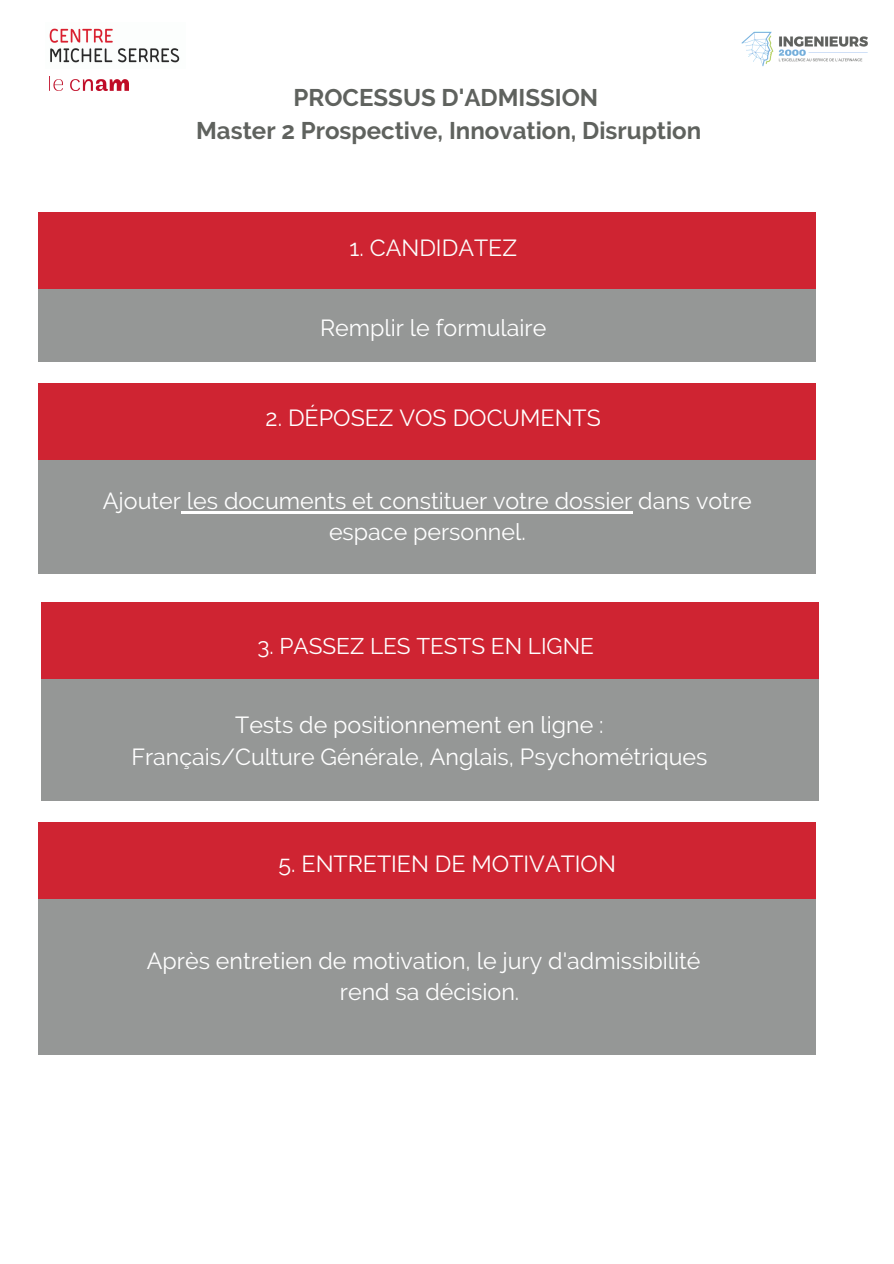
<style>
.page{position:relative;width:894px;height:1264px;background:#fff}
.page>*{position:absolute;margin:0;border:0;box-sizing:border-box;transform-origin:0 0}
.t1{font:700 24px "Raleway";color:#5f625e}
.t2{font:23.25px/31.5px "Raleway";color:#fff;text-align:center}
.t3{font:23.25px "Raleway";color:#fcfdfc}
.t4{font:22.65px "Raleway";color:#fff}
</style>
<div class="page">
<div style="left:38px;top:212px;width:777px;height:76px;background:#cf2432"></div>
<div style="left:38px;top:289px;width:777px;height:73px;background:#959796"></div>
<div style="left:38px;top:383px;width:777px;height:76px;background:#cf2432"></div>
<div style="left:38px;top:460px;width:777px;height:114px;background:#959796"></div>
<hr style="left:181px;top:511px;width:451px;height:2px;background:#fff">
<div style="left:41px;top:602px;width:777px;height:77px;background:#cf2432"></div>
<div style="left:41px;top:679px;width:777px;height:122px;background:#959796"></div>
<img style="left:741px;top:31px;width:127px;height:36px">
<img style="left:49px;top:28px;width:131px;height:35px">
<img style="left:53px;top:79px;width:76px;height:12px">
<div style="left:38px;top:822px;width:777px;height:76px;background:#cf2432"></div>
<div style="left:38px;top:898px;width:777px;height:157px;background:#959796"></div>
<p class="t1" style="left:293px;top:83px;width:306px">PROCESSUS D'ADMISSION</p>
<p class="t1" style="left:196px;top:116px;width:506px">Master 2 Prospective, Innovation, Disruption</p>
<p class="t3" style="left:349px;top:234px;width:169px">1. CANDIDATEZ</p>
<p class="t2" style="left:320px;top:312px;width:228px">Remplir le formulaire</p>
<p class="t2" style="left:265px;top:402px;width:336px">2. DÉPOSEZ VOS DOCUMENTS</p>
<p class="t2" style="left:103px;top:484px;width:650px">Ajouter les documents et constituer votre dossier dans votre espace personnel.</p>
<p class="t4" style="left:257px;top:632px;width:338px">3. PASSEZ LES TESTS EN LIGNE</p>
<p class="t2" style="left:235px;top:708px;width:370px">Tests de positionnement en ligne :</p>
<p class="t2" style="left:131px;top:740px;width:577px">Français/Culture Générale, Anglais, Psychométriques</p>
<p class="t2" style="left:278px;top:847px;width:339px">5. ENTRETIEN DE MOTIVATION</p>
<p class="t2" style="left:147px;top:944px;width:555px">Après entretien de motivation, le jury d'admissibilité</p>
<p class="t2" style="left:340px;top:976px;width:181px">rend sa décision.</p>
</div>
